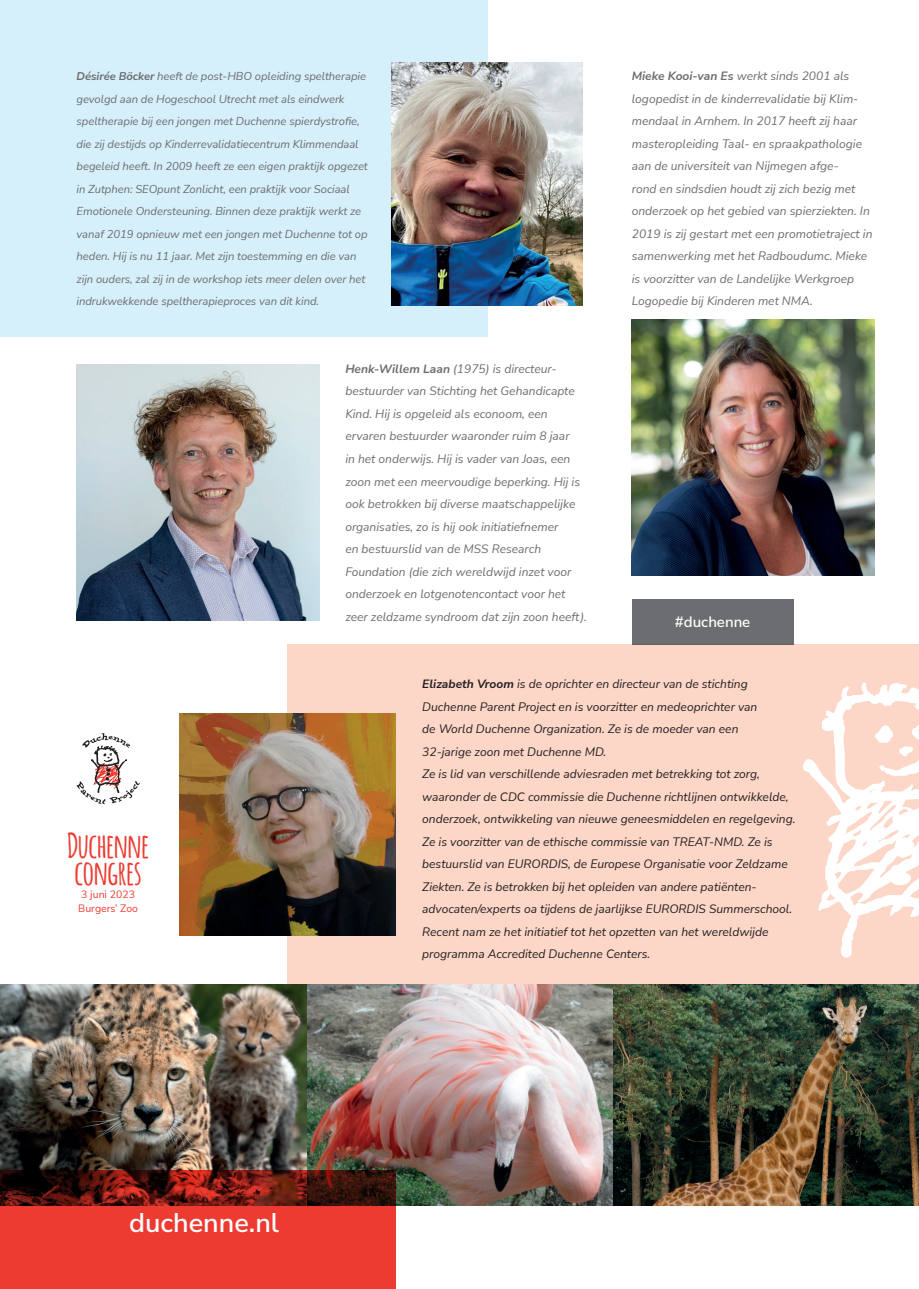
<style>
.page{position:relative;width:919px;height:1289px;background:#fff}
.page>*{position:absolute;margin:0;border:0;box-sizing:border-box;transform-origin:0 0}
.t1{font:700 33.75px/27px "Amatic";color:#ee3b32}
.t2{font:600 27px "Nunito Sans";color:#fff}
.t3{font:600 15px "Nunito Sans";color:#fff}
.t4{font:italic 12px/22.5px "Nunito Sans";color:#6c6d70}
.t5{font:italic 12px/22.5px "Nunito Sans";color:#231f20}
.t6{font:italic 11.25px/22.5px "Nunito Sans";letter-spacing:-.005em;color:#6c6d70}
.t7{font:10.5px/13.8px "Nunito Sans";color:#ee3b32}
.s1{font-weight:700}
</style>
<div class="page">
<div style="left:287px;top:644px;width:631px;height:402px;background:#fcd6c7"></div>
<svg style="left:803px;top:682px;width:115px;height:276px"></svg>
<img style="left:77px;top:364px;width:242px;height:256px">
<img style="left:179px;top:713px;width:216px;height:222px">
<div style="left:0;top:0;width:487px;height:337px;background:#d6f0fb"></div>
<svg style="left:77px;top:733px;width:63px;height:71px"></svg>
<img style="left:631px;top:319px;width:243px;height:256px">
<img style="left:0;top:984px;width:918px;height:221px">
<svg style="left:0;top:1170px;width:395px;height:118px;fill:#ee3b32"></svg>
<div style="left:631px;top:599px;width:162px;height:45px;background:#6c6d70"></div>
<img style="left:391px;top:63px;width:192px;height:242px">
<p class="t6" style="left:77px;top:65px;width:293px"><span class="s1">Désirée Böcker</span> heeft de post-HBO opleiding speltherapie gevolgd aan de Hogeschool Utrecht met als eindwerk speltherapie bij een jongen met Duchenne spierdystrofie, die zij destijds op Kinderrevalidatiecentrum Klimmendaal begeleid heeft. In 2009 heeft ze een eigen praktijk opgezet in Zutphen: SEOpunt Zonlicht, een praktijk voor Sociaal Emotionele Ondersteuning. Binnen deze praktijk werkt ze vanaf 2019 opnieuw met een jongen met Duchenne tot op heden. Hij is nu 11 jaar. Met zijn toestemming en die van zijn ouders, zal zij in de workshop iets meer delen over het indrukwekkende speltherapieproces van dit kind.</p>
<p class="t4" style="left:631px;top:64px;width:242px"><span class="s1">Mieke Kooi-van Es</span> werkt sinds 2001 als logopedist in de kinderrevalidatie bij Klim&shy;mendaal in Arnhem. In 2017 heeft zij haar masteropleiding Taal- en spraakpathologie aan de universiteit van Nijmegen afge-<br>rond en sindsdien houdt zij zich bezig met onderzoek op het gebied van spierziekten. In 2019 is zij gestart met een promotietraject in samenwerking met het Radboudumc. Mieke is voorzitter van de Landelijke Werkgroep Logopedie bij Kinderen met NMA.</p>
<h1 class="t1" style="left:67px;top:830px;width:83px">Duchenne congres</h1>
<p class="t7" style="left:78px;top:887px;width:61px">3 juni 2023<br>Burgers’ Zoo</p>
<p class="t4" style="left:345px;top:357px;width:243px"><span class="s1">Henk-Willem Laan</span> (1975) is directeur&shy;bestuurder van Stichting het Gehandicapte Kind. Hij is opgeleid als econoom, een ervaren bestuurder waaronder ruim 8 jaar<br>in het onderwijs. Hij is vader van Joas, een zoon met een meervoudige beperking. Hij is ook betrokken bij diverse maatschappelijke organisaties, zo is hij ook initiatiefnemer<br>en bestuurslid van de MSS Research Foundation (die zich wereldwijd inzet voor onderzoek en lotgenotencontact voor het zeer zeldzame syndroom dat zijn zoon heeft).</p>
<p class="t3" style="left:674px;top:611px;width:77px">#duchenne</p>
<p class="t5" style="left:422px;top:672px;width:374px"><span class="s1">Elizabeth Vroom</span> is de oprichter en directeur van de stichting Duchenne Parent Project en is voorzitter en medeoprichter van<br>de World Duchenne Organization. Ze is de moeder van een<br>32-jarige zoon met Duchenne MD.<br>Ze is lid van verschillende adviesraden met betrekking tot zorg, waaronder de CDC commissie die Duchenne richtlijnen ontwikkelde, onderzoek, ontwikkeling van nieuwe geneesmiddelen en regelgeving.<br>Ze is voorzitter van de ethische commissie van TREAT-NMD. Ze is bestuurslid van EURORDIS, de Europese Organisatie voor Zeldzame Ziekten. Ze is betrokken bij het opleiden van andere patiënten&shy;advocaten/experts oa tijdens de jaarlijkse EURORDIS Summerschool.<br>Recent nam ze het initiatief tot het opzetten van het wereldwijde programma Accredited Duchenne Centers.</p>
<h2 class="t2" style="left:129px;top:1203px;width:151px">duchenne.nl</h2>
</div>
